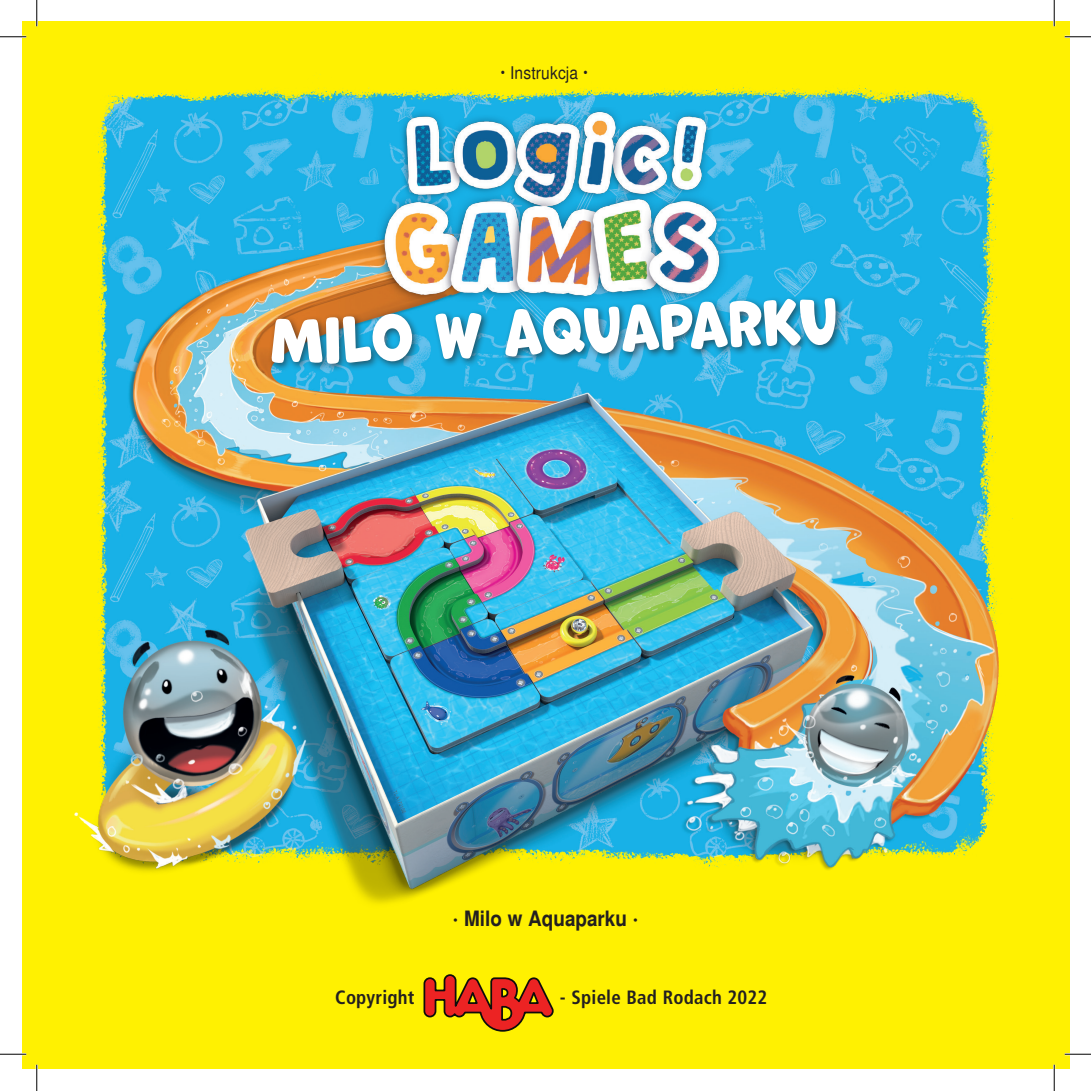
<style>
.page{position:relative;width:1091px;height:1091px;background:#fff}
.page>*{position:absolute;margin:0;border:0;box-sizing:border-box;transform-origin:0 0}
.t1{font:59.5px "Marvin Round";color:#fff;scale:.91 1}
.t2{font:700 21px "Nimbus Sans Global";color:#231f20;scale:.9 1}
.t3{font:700 condensed 19.25px "Frutiger LT Pro";letter-spacing:.01em;color:#231f20}
.t4{font:17.32px "Nimbus Sans lobal Regular";letter-spacing:.01em;color:#231f20;scale:.9 1}
.s1{font-size:13.47px}
.s2{font-family:"Frutiger LT Pro";font-stretch:condensed}
</style>
<div class="page">
<div style="left:22px;top:22px;width:1047px;height:1047px;background:#fff101"></div>
<img style="left:74px;top:74px;width:939px;height:830px">
<svg style="left:423px;top:974px;width:131px;height:57px"></svg>
<img style="left:373px;top:108px;width:354px;height:186px">
<div style="left:268px;top:294px;width:576px;height:78px;background:#231f20;opacity:.63"></div>
<hr style="left:0;top:36px;width:26px;height:2px;background:#fff">
<hr style="left:1064px;top:36px;width:26px;height:2px;background:#fff">
<hr style="left:0;top:1053px;width:26px;height:2px;background:#fff">
<hr style="left:1064px;top:1053px;width:26px;height:2px;background:#fff">
<hr style="left:36px;top:0;width:2px;height:26px;background:#fff">
<hr style="left:36px;top:1064px;width:2px;height:26px;background:#fff">
<hr style="left:1053px;top:0;width:2px;height:26px;background:#fff">
<hr style="left:1053px;top:1064px;width:2px;height:26px;background:#fff">
<svg style="left:0;top:36px;width:26px;height:1px"></svg>
<svg style="left:1064px;top:36px;width:26px;height:1px"></svg>
<svg style="left:0;top:1053px;width:26px;height:1px"></svg>
<svg style="left:1064px;top:1053px;width:26px;height:1px"></svg>
<svg style="left:36px;top:0;width:1px;height:26px"></svg>
<svg style="left:36px;top:1064px;width:1px;height:26px"></svg>
<svg style="left:1053px;top:0;width:1px;height:26px"></svg>
<svg style="left:1053px;top:1064px;width:1px;height:26px"></svg>
<p class="t4" style="left:501px;top:60px;width:98px"><span class="s1">•</span> Instrukcja <span class="s1">•</span></p>
<p class="t1" style="left:268px;top:308px;width:626px;rotate:-2deg">Milo w aquaparku</p>
<p class="t2" style="left:453px;top:902px;width:208px"><span class="s2">·</span> Milo w Aquaparku <span class="s2">·</span></p>
<p class="t3" style="left:335px;top:986px;width:81px">Copyright</p>
<p class="t3" style="left:560px;top:986px;width:209px">- Spiele Bad Rodach 2022</p>
</div>
